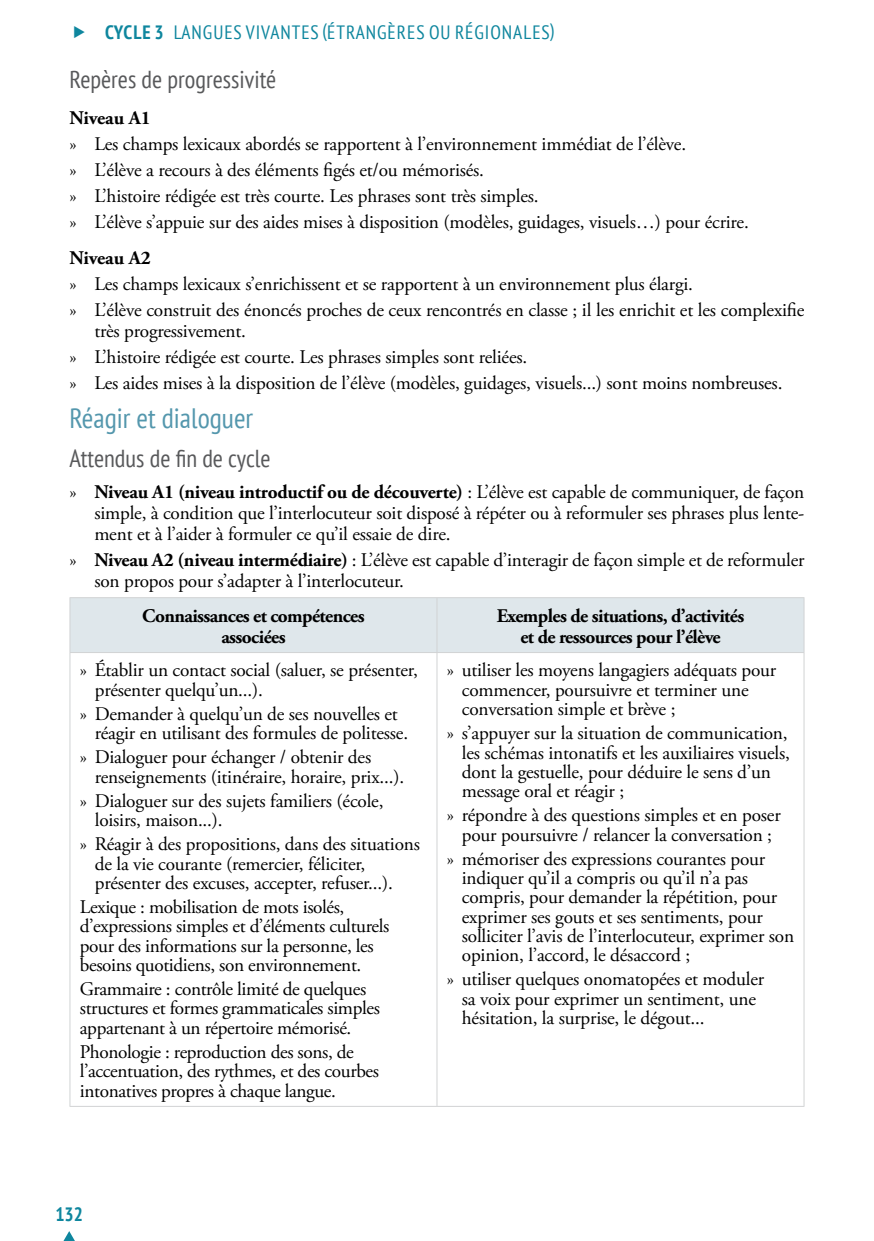
<style>
.page{position:relative;width:874px;height:1241px;background:#fff}
.page>*{position:absolute;margin:0;border:0;box-sizing:border-box;transform-origin:0 0}
.t1{font:condensed 28px "PT Sans";color:#5497ad}
.t2{font:condensed 24.5px "PT Sans";color:#58595b}
.t3{font:19.25px/19.2px "Adobe Garamond Pro";letter-spacing:-.01em;color:#000}
.t4{font:700 19.25px/21px "Adobe Garamond Pro";letter-spacing:-.03em;color:#000;text-align:center}
.t5{font:condensed 19.25px "PT Sans";letter-spacing:.05em;color:#0e869e}
.t6{font:700 19.25px "Adobe Garamond Pro";color:#000}
.t7{font:700 condensed 19.25px "PT Sans";color:#0e869e}
.s1{font-weight:700}
</style>
<div class="page">
<svg style="left:64px;top:1231px;width:11px;height:9px"></svg>
<div style="left:70px;top:598px;width:733px;height:54px;background:#dfe7eb"></div>
<hr style="left:69px;top:597px;width:368px;height:1px;background:#d1d3d4">
<hr style="left:69px;top:598px;width:1px;height:54px;background:#d1d3d4">
<hr style="left:437px;top:597px;width:367px;height:1px;background:#d1d3d4">
<hr style="left:436px;top:598px;width:1px;height:54px;background:#d1d3d4">
<hr style="left:803px;top:598px;width:1px;height:54px;background:#d1d3d4">
<hr style="left:69px;top:652px;width:368px;height:1px;background:#d1d3d4">
<hr style="left:69px;top:653px;width:1px;height:452px;background:#d1d3d4">
<hr style="left:437px;top:652px;width:367px;height:1px;background:#d1d3d4">
<hr style="left:436px;top:653px;width:1px;height:452px;background:#d1d3d4">
<hr style="left:803px;top:653px;width:1px;height:452px;background:#d1d3d4">
<hr style="left:69px;top:1105px;width:368px;height:1px;background:#d1d3d4">
<hr style="left:437px;top:1105px;width:367px;height:1px;background:#d1d3d4">
<p class="t5" style="left:105px;top:20px;width:359px"><span class="s1">Cycle 3</span> Langues vivantes (ÉTRANGÈRES OU RÉGI</p>
<p class="t5" style="left:490px;top:20px;width:66px">ONALES)</p>
<p class="t2" style="left:69px;top:63px;width:208px">Repères de progressivité</p>
<p class="t6" style="left:69px;top:106px;width:83px">Niveau A1</p>
<p class="t3" style="left:69px;top:131px;width:680px;line-height:25.9px">» Les champs lexicaux abordés se rapportent à l’environnement immédiat de l’élève.<br>» L’élève a recours à des éléments figés et/ou mémorisés.<br>» L’histoire rédigée est très courte. Les phrases sont très simples.<br>» L’élève s’appuie sur des aides mises à disposition (modèles, guidages, visuels…) pour écrire.</p>
<p class="t6" style="left:69px;top:246px;width:83px">Niveau A2</p>
<p class="t3" style="left:69px;top:271px;width:736px;line-height:25.9px">» Les champs lexicaux s’enrichissent et se rapportent à un environnement plus élargi.<br>» L’élève construit des énoncés proches de ceux rencontrés en classe ; il les enrichit et les complexifie</p>
<p class="t3" style="left:69px;top:318px;width:714px;line-height:25.9px;text-indent:25px">très progressivement.<br>» L’histoire rédigée est courte. Les phrases simples sont reliées.<br>» Les aides mises à la disposition de l’élève (modèles, guidages, visuels...) sont moins nombreuses.</p>
<h1 class="t1" style="left:69px;top:400px;width:185px">Réagir et dialoguer</h1>
<p class="t2" style="left:69px;top:443px;width:202px">Attendus de fin de cycle</p>
<p class="t3" style="left:94px;top:482px;width:711px;line-height:21px;text-align:justify;text-indent:-25px">» <span class="s1">Niveau A1 (niveau introductif ou de découverte)</span> : L’élève est capable de communiquer, de façon simple, à condition que l’interlocuteur soit disposé à répéter ou à reformuler ses phrases plus lente&shy;ment et à l’aider à formuler ce qu’il essaie de dire.</p>
<p class="t3" style="left:94px;top:550px;width:711px;line-height:21px;text-indent:-25px">» <span class="s1">Niveau A2 (niveau intermédiaire)</span> : L’élève est capable d’interagir de façon simple et de reformuler son propos pour s’adapter à l’interlocuteur.</p>
<p class="t4" style="left:142px;top:605px;width:224px">Connaissances et compétences associées</p>
<p class="t4" style="left:496px;top:605px;width:249px">Exemples de situations, d’activités et de ressources pour l’élève</p>
<p class="t3" style="left:95px;top:661px;width:324px;text-indent:-15px">» Établir un contact social (saluer, se présenter, présenter quelqu’un...).</p>
<p class="t3" style="left:95px;top:704px;width:315px;text-indent:-15px">» Demander à quelqu’un de ses nouvelles et réagir en utilisant des formules de politesse.</p>
<p class="t3" style="left:95px;top:748px;width:311px;text-indent:-15px">» Dialoguer pour échanger / obtenir des renseignements (itinéraire, horaire, prix...).</p>
<p class="t3" style="left:95px;top:791px;width:290px;text-indent:-15px">» Dialoguer sur des sujets familiers (école, loisirs, maison...).</p>
<p class="t3" style="left:95px;top:835px;width:326px;text-indent:-15px">» Réagir à des propositions, dans des situations de la vie courante (remercier, féliciter, présenter des excuses, accepter, refuser...).</p>
<p class="t3" style="left:80px;top:898px;width:311px">Lexique : mobilisation de mots isolés, d’expressions simples et d’éléments culturels pour des informations sur la personne, les besoins quotidiens, son environnement.</p>
<p class="t3" style="left:80px;top:980px;width:301px">Grammaire : contrôle limité de quelques structures et formes grammaticales simples appartenant à un répertoire mémorisé.</p>
<p class="t3" style="left:80px;top:1042px;width:300px">Phonologie : reproduction des sons, de l’accentuation, des rythmes, et des courbes intonatives propres à chaque langue.</p>
<p class="t3" style="left:461px;top:661px;width:316px;text-indent:-15px">» utiliser les moyens langagiers adéquats pour commencer, poursuivre et terminer une conversation simple et brève ;</p>
<p class="t3" style="left:461px;top:724px;width:329px;text-indent:-15px">» s’appuyer sur la situation de communication, les schémas intonatifs et les auxiliaires visuels, dont la gestuelle, pour déduire le sens d’un message oral et réagir ;</p>
<p class="t3" style="left:446px;top:806px;width:335px;text-align:center">» répondre à des questions simples et en poser pour poursuivre / relancer la conversation ;</p>
<p class="t3" style="left:461px;top:849px;width:333px;text-indent:-15px">» mémoriser des expressions courantes pour indiquer qu’il a compris ou qu’il n’a pas compris, pour demander la répétition, pour exprimer ses gouts et ses sentiments, pour solliciter l’avis de l’interlocuteur, exprimer son opinion, l’accord, le désaccord ;</p>
<p class="t3" style="left:461px;top:970px;width:304px;text-indent:-15px">» utiliser quelques onomatopées et moduler sa voix pour exprimer un sentiment, une hésitation, la surprise, le dégout...</p>
<p class="t7" style="left:55px;top:1201px;width:29px">132</p>
</div>
